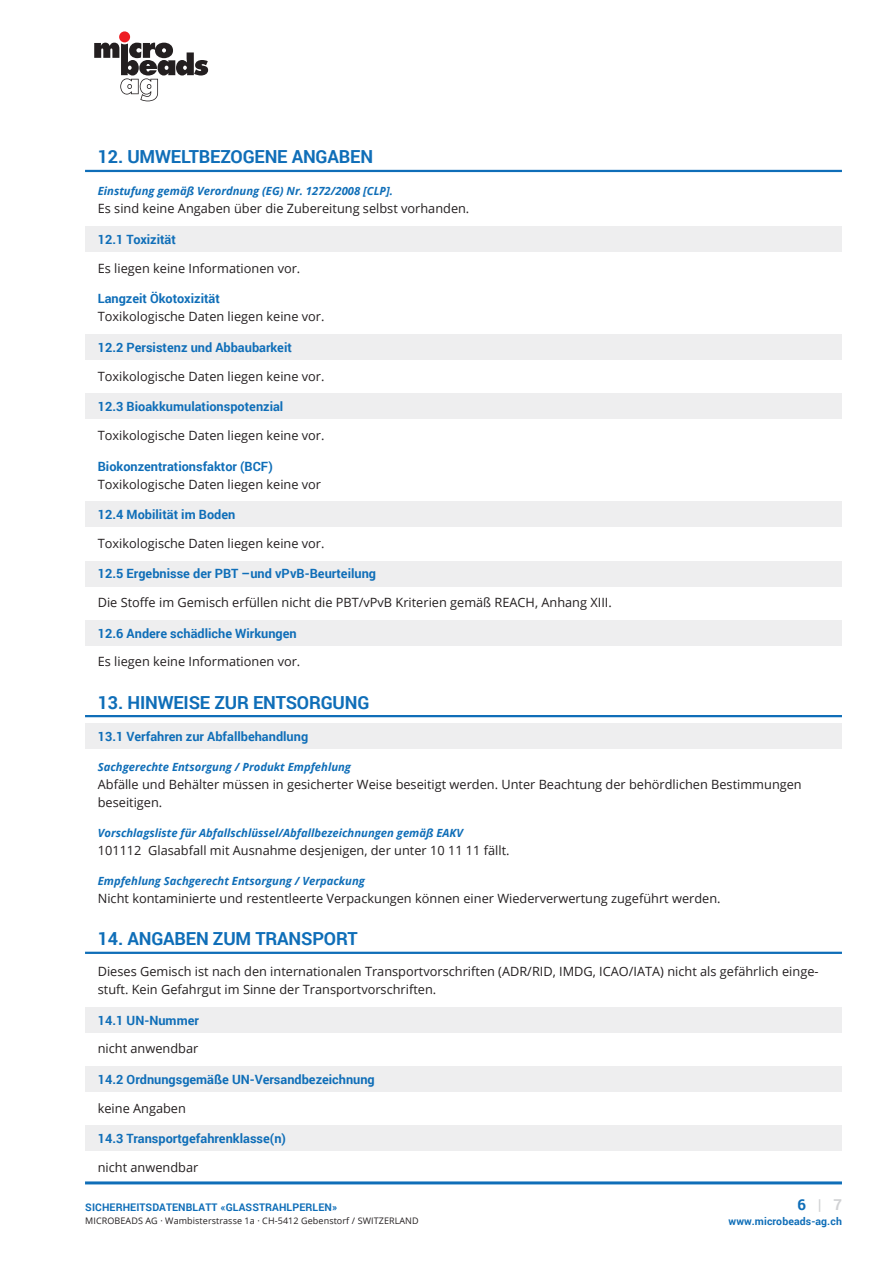
<style>
.page{position:relative;width:893px;height:1263px;background:#fff}
.page>*{position:absolute;margin:0;border:0;box-sizing:border-box;transform-origin:0 0}
.t1{font:700 18px "Roboto";letter-spacing:-.01em;color:#0f6eb8}
.t2{font:700 15px "Roboto";color:#d1d2d4}
.t3{font:12.75px/18px "Open Sans";color:#231f20}
.t4{font:700 12.75px "Roboto";color:#0f6eb8}
.t5{font:italic 700 11.25px "Open Sans";color:#0f6eb8}
.t6{font:700 10.5px "Roboto";letter-spacing:.01em;color:#0f6eb8}
.t7{font:9px "Open Sans";letter-spacing:.01em;color:#231f20}
.s1{color:#0f6eb8}
</style>
<div class="page">
<hr style="left:85px;top:1181px;width:757px;height:3px;background:#0f6eb8">
<hr style="left:85px;top:170px;width:757px;height:2px;background:#0f6eb8">
<div style="left:85px;top:226px;width:757px;height:26px;background:#eeeeef"></div>
<div style="left:85px;top:334px;width:757px;height:26px;background:#eeeeef"></div>
<div style="left:85px;top:394px;width:757px;height:25px;background:#eeeeef"></div>
<div style="left:85px;top:502px;width:757px;height:25px;background:#eeeeef"></div>
<div style="left:85px;top:561px;width:757px;height:25px;background:#eeeeef"></div>
<div style="left:85px;top:620px;width:757px;height:25px;background:#eeeeef"></div>
<hr style="left:85px;top:715px;width:757px;height:2px;background:#0f6eb8">
<div style="left:85px;top:724px;width:757px;height:25px;background:#eeeeef"></div>
<hr style="left:85px;top:952px;width:757px;height:2px;background:#0f6eb8">
<div style="left:85px;top:1007px;width:757px;height:25px;background:#eeeeef"></div>
<div style="left:85px;top:1066px;width:757px;height:26px;background:#eeeeef"></div>
<div style="left:85px;top:1125px;width:757px;height:26px;background:#eeeeef"></div>
<svg style="left:94px;top:43px;width:114px;height:58px"></svg>
<div style="left:119px;top:31px;width:11px;height:11px;background:#ee1d23;border-radius:50%"></div>
<h1 class="t1" style="left:98px;top:144px;width:277px">12. UMWELTBEZOGENE ANGABEN</h1>
<p class="t5" style="left:98px;top:183px;width:297px">Einstufung gemäß Verordnung (EG) Nr. 1272/2008 [CLP].</p>
<p class="t3" style="left:98px;top:199px;width:373px">Es sind keine Angaben über die Zubereitung selbst vorhanden.</p>
<p class="t4" style="left:98px;top:231px;width:80px">12.1 Toxizität</p>
<p class="t3" style="left:98px;top:259px;width:204px">Es liegen keine Informationen vor.</p>
<p class="t4" style="left:98px;top:290px;width:124px">Langzeit Ökotoxizität</p>
<p class="t3" style="left:98px;top:307px;width:228px">Toxikologische Daten liegen keine vor.</p>
<p class="t4" style="left:98px;top:338px;width:196px">12.2 Persistenz und Abbaubarkeit</p>
<p class="t3" style="left:98px;top:367px;width:228px">Toxikologische Daten liegen keine vor.</p>
<p class="t4" style="left:98px;top:398px;width:187px">12.3 Bioakkumulationspotenzial</p>
<p class="t3" style="left:98px;top:426px;width:228px">Toxikologische Daten liegen keine vor.</p>
<p class="t4" style="left:98px;top:457px;width:176px">Biokonzentrationsfaktor (BCF)</p>
<p class="t3" style="left:98px;top:475px;width:225px">Toxikologische Daten liegen keine vor</p>
<p class="t4" style="left:98px;top:506px;width:139px">12.4 Mobilität im Boden</p>
<p class="t3" style="left:98px;top:534px;width:228px">Toxikologische Daten liegen keine vor.</p>
<p class="t4" style="left:98px;top:565px;width:280px">12.5 Ergebnisse der PBT –und vPvB-Beurteilung</p>
<p class="t3" style="left:98px;top:593px;width:516px">Die Stoffe im Gemisch erfüllen nicht die PBT/vPvB Kriterien gemäß REACH, Anhang XIII.</p>
<p class="t4" style="left:98px;top:624px;width:200px">12.6 Andere schädliche Wirkungen</p>
<p class="t3" style="left:98px;top:652px;width:204px">Es liegen keine Informationen vor.</p>
<h1 class="t1" style="left:98px;top:689px;width:273px">13. HINWEISE ZUR ENTSORGUNG</h1>
<p class="t4" style="left:98px;top:728px;width:212px">13.1 Verfahren zur Abfallbehandlung</p>
<p class="t5" style="left:98px;top:759px;width:255px">Sachgerechte Entsorgung / Produkt Empfehlung</p>
<p class="t3" style="left:98px;top:775px;width:705px">Abfälle und Behälter müssen in gesicherter Weise beseitigt werden. Unter Beachtung der behördlichen Bestimmungen beseitigen.</p>
<p class="t5" style="left:98px;top:825px;width:367px">Vorschlagsliste für Abfallschlüssel/Abfallbezeichnungen gemäß EAKV</p>
<p class="t3" style="left:98px;top:841px;width:413px">101112 Glasabfall mit Ausnahme desjenigen, der unter 10 11 11 fällt.</p>
<p class="t5" style="left:98px;top:873px;width:269px">Empfehlung Sachgerecht Entsorgung / Verpackung</p>
<p class="t3" style="left:98px;top:889px;width:624px">Nicht kontaminierte und restentleerte Verpackungen können einer Wiederverwertung zugeführt werden.</p>
<h1 class="t1" style="left:98px;top:926px;width:261px">14. ANGABEN ZUM TRANSPORT</h1>
<p class="t3" style="left:98px;top:962px;width:722px">Dieses Gemisch ist nach den internationalen Transportvorschriften (ADR/RID, IMDG, ICAO/IATA) nicht als gefährlich einge&shy;stuft. Kein Gefahrgut im Sinne der Transportvorschriften.</p>
<p class="t4" style="left:98px;top:1011px;width:103px">14.1 UN-Nummer</p>
<p class="t3" style="left:98px;top:1039px;width:102px">nicht anwendbar</p>
<p class="t4" style="left:98px;top:1070px;width:279px">14.2 Ordnungsgemäße UN-Versandbezeichnung</p>
<p class="t3" style="left:98px;top:1099px;width:90px">keine Angaben</p>
<p class="t4" style="left:98px;top:1130px;width:190px">14.3 Transportgefahrenklasse(n)</p>
<p class="t3" style="left:98px;top:1158px;width:102px">nicht anwendbar</p>
<p class="t2" style="left:797px;top:1194px;width:46px"><span class="s1">6</span> | 7</p>
<p class="t6" style="left:729px;top:1214px;width:115px">www.microbeads-ag.ch</p>
<p class="t6" style="left:85px;top:1200px;width:253px">SICHERHEITSDATENBLATT «GLASSTRAHLPERLEN»</p>
<p class="t7" style="left:85px;top:1215px;width:335px">MICROBEADS AG · Wambisterstrasse 1a · CH-5412 Gebenstorf / SWITZERLAND</p>
</div>
